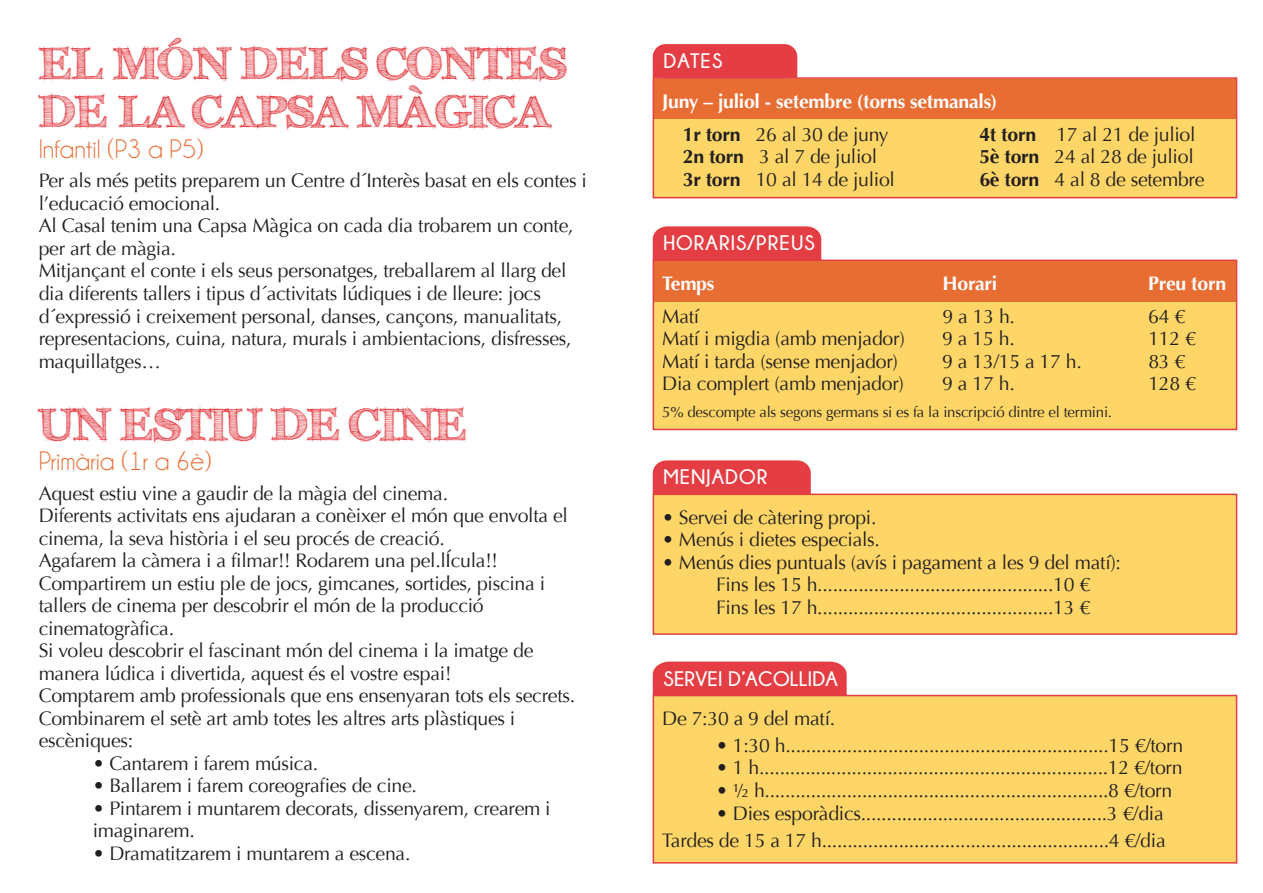
<style>
.page{position:relative;width:1263px;height:893px;background:#fff}
.page>*{position:absolute;margin:0;border:0;box-sizing:border-box;transform-origin:0 0}
.t1{font:700 45px/48px "FFF Tusj";color:#e43e44}
.t2{font:27px "Champagne&Limousines";color:#e86d33}
.t3{font:700 21px "Champagne&Limousines";letter-spacing:.05em;color:#fff}
.t4{font:700 21px "Champagne&Limousines";letter-spacing:.01em;color:#fff}
.t5{font:19.5px/22.5px "Optima";letter-spacing:-.015em;color:#231f20}
.t6{font:700 19.5px/33px "Optima";letter-spacing:-.015em;color:#fff}
.t7{font:15px "Optima";letter-spacing:-.015em;color:#231f20}
.s1{color:#231f20}
.s2{font-weight:400;color:#231f20}
.s3{font-weight:700}
</style>
<div class="page">
<div style="left:652px;top:77px;width:585px;height:121px;background:#fed667;border:2px solid #e43e44"></div>
<div style="left:653px;top:44px;width:144px;height:34px;background:#e43e44"></div>
<div style="left:654px;top:79px;width:581px;height:40px;background:#e86d33"></div>
<div style="left:652px;top:260px;width:585px;height:170px;background:#fed667;border:2px solid #e43e44"></div>
<div style="left:653px;top:226px;width:168px;height:34px;background:#e43e44"></div>
<div style="left:654px;top:261px;width:581px;height:41px;background:#e86d33"></div>
<div style="left:652px;top:494px;width:585px;height:141px;background:#fed667;border:2px solid #e43e44"></div>
<div style="left:653px;top:460px;width:158px;height:34px;background:#e43e44"></div>
<div style="left:652px;top:695px;width:585px;height:169px;background:#fed667;border:2px solid #e43e44"></div>
<div style="left:653px;top:662px;width:194px;height:34px;background:#e43e44"></div>
<h1 class="t1" style="left:39px;top:39px;width:528px">EL MÓN DELS CONTES<br>DE LA CAPSA MÀGICA</h1>
<h2 class="t2" style="left:39px;top:135px;width:166px">Infantil (P3 a P5)</h2>
<p class="t5" style="left:39px;top:170px;width:550px">Per als més petits preparem un Centre d´Interès basat en els contes i l’educació emocional.<br>Al Casal tenim una Capsa Màgica on cada dia trobarem un conte, per art de màgia.<br>Mitjançant el conte i els seus personatges, treballarem al llarg del dia diferents tallers i tipus d´activitats lúdiques i de lleure: jocs d´expressió i creixement personal, danses, cançons, manualitats, representacions, cuina, natura, murals i ambientacions, disfresses, maquillatges…</p>
<h1 class="t1" style="left:40px;top:401px;width:427px">UN ESTIU DE CINE</h1>
<h2 class="t2" style="left:39px;top:447px;width:174px">Primària (1r a 6è)</h2>
<p class="t5" style="left:39px;top:482px;width:538px">Aquest estiu vine a gaudir de la màgia del cinema.<br>Diferents activitats ens ajudaran a conèixer el món que envolta el cinema, la seva història i el seu procés de creació.<br>Agafarem la càmera i a filmar!! Rodarem una pel.lÍcula!!<br>Compartirem un estiu ple de jocs, gimcanes, sortides, piscina i tallers de cinema per descobrir el món de la producció cinematogràfica.<br>Si voleu descobrir el fascinant món del cinema i la imatge de manera lúdica i divertida, aquest és el vostre espai!<br>Comptarem amb professionals que ens ensenyaran tots els secrets.<br>Combinarem el setè art amb totes les altres arts plàstiques i escèniques:</p>
<p class="t5" style="left:93px;top:752px;width:227px">• Cantarem i farem música.</p>
<p class="t5" style="left:93px;top:775px;width:326px">• Ballarem i farem coreografies de cine.</p>
<p class="t5" style="left:93px;top:797px;width:459px">• Pintarem i muntarem decorats, dissenyarem, crearem i imaginarem.</p>
<p class="t5" style="left:93px;top:842px;width:319px">• Dramatitzarem i muntarem a escena.</p>
<p class="t3" style="left:663px;top:49px;width:60px">DATES</p>
<p class="t6" style="left:683px;top:85px;width:316px;text-indent:-21px">Juny – juliol - setembre (torns setmanals)<br><span class="s1">1r torn</span> <span class="s2">26 al 30 de juny</span></p>
<p class="t5" style="left:683px;top:145px;width:214px"><span class="s3">2n torn</span> 3 al 7 de juliol<br><span class="s3">3r torn</span> 10 al 14 de juliol</p>
<p class="t5" style="left:979px;top:123px;width:227px"><span class="s3">4t torn</span> 17 al 21 de juliol<br><span class="s3">5è torn</span> 24 al 28 de juliol<br><span class="s3">6è torn</span> 4 al 8 de setembre</p>
<p class="t3" style="left:663px;top:231px;width:153px">HORARIS/PREUS</p>
<p class="t6" style="left:662px;top:267px;width:54px">Temps</p>
<p class="t6" style="left:942px;top:267px;width:56px">Horari</p>
<p class="t6" style="left:1148px;top:267px;width:79px">Preu torn</p>
<p class="t5" style="left:662px;top:305px;width:39px">Matí</p>
<p class="t5" style="left:942px;top:305px;width:74px">9 a 13 h.</p>
<p class="t5" style="left:1148px;top:305px;width:39px">64 €</p>
<p class="t5" style="left:662px;top:328px;width:244px">Matí i migdia (amb menjador)</p>
<p class="t5" style="left:942px;top:328px;width:74px">9 a 15 h.</p>
<p class="t5" style="left:1148px;top:328px;width:49px">112 €</p>
<p class="t5" style="left:662px;top:350px;width:237px">Matí i tarda (sense menjador)</p>
<p class="t5" style="left:942px;top:350px;width:141px">9 a 13/15 a 17 h.</p>
<p class="t5" style="left:1148px;top:350px;width:39px">83 €</p>
<p class="t5" style="left:662px;top:373px;width:243px">Dia complert (amb menjador)</p>
<p class="t5" style="left:942px;top:373px;width:74px">9 a 17 h.</p>
<p class="t5" style="left:1148px;top:373px;width:49px">128 €</p>
<p class="t7" style="left:662px;top:403px;width:451px">5% descompte als segons germans si es fa la inscripció dintre el termini.</p>
<p class="t3" style="left:663px;top:465px;width:105px">MENJADOR</p>
<p class="t5" style="left:662px;top:506px;width:216px">• Servei de càtering propi.</p>
<p class="t5" style="left:662px;top:529px;width:219px">• Menús i dietes especials.</p>
<p class="t5" style="left:716px;top:551px;width:406px;text-indent:-54px">• Menús dies puntuals (avís i pagament a les 9 del matí):<br>Fins les 15 h..............................................10 €<br>Fins les 17 h..............................................13 €</p>
<p class="t4" style="left:663px;top:667px;width:176px">SERVEI D’ACOLLIDA</p>
<p class="t5" style="left:662px;top:707px;width:174px">De 7:30 a 9 del matí.</p>
<p class="t5" style="left:716px;top:734px;width:468px">• 1:30 h...............................................................15 €/torn</p>
<p class="t5" style="left:716px;top:757px;width:468px">• 1 h....................................................................12 €/torn</p>
<p class="t5" style="left:716px;top:779px;width:457px">• ½ h...................................................................8 €/torn</p>
<p class="t5" style="left:662px;top:800px;width:505px;line-height:27px;text-align:right">• Dies esporàdics................................................3 €/dia<br>Tardes de 15 a 17 h........................................................4 €/dia</p>
</div>
